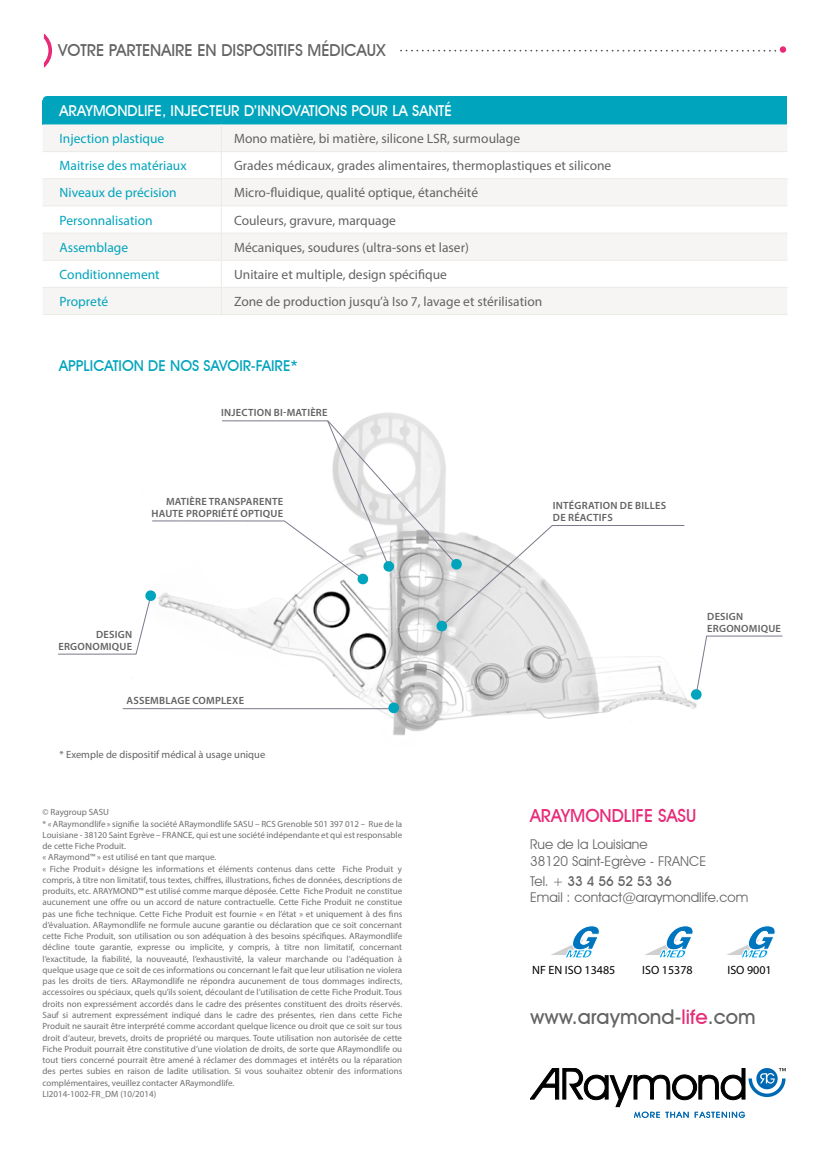
<style>
.page{position:relative;width:830px;height:1149px;background:#fff}
.page>*{position:absolute;margin:0;border:0;box-sizing:border-box;transform-origin:0 0}
.t1{font:500 20.25px "Avant Garde IT Cby BT";color:#646363}
.t2{font:500 18px "Avant Garde IT Cby BT";color:#e72b78}
.t3{font:500 16.5px "Avant Garde IT Cby BT";color:#646363}
.t4{font:500 15px "Avant Garde IT Cby BT";color:#fff}
.t5{font:500 15px "Avant Garde IT Cby BT";color:#00a4bc}
.t6{font:13.5px "Myriad Pro";color:#646363}
.t7{font:13.5px "Myriad Pro";color:#00a4bc}
.t8{font:13.5px/16.2px "Avant Garde IT Cby BT";color:#646363}
.t9{font:12px "Myriad Pro";color:#000}
.t10{font:600 10.5px/12px "Myriad Pro";letter-spacing:.02em;color:#646363;text-align:right}
.t11{font:10.5px "Myriad Pro";color:#646363}
.t12{font:9px/11.2px "Myriad Pro";color:#706f6f}
.s1{font-weight:500}
.s2{color:#e72b78}
</style>
<div class="page">
<svg style="left:400px;top:50px;width:377px;height:2px"></svg>
<svg style="left:44px;top:33px;width:8px;height:35px"></svg>
<div style="left:779px;top:46px;width:6px;height:7px;background:#e72b78;border-radius:50%"></div>
<svg style="left:530px;top:1068px;width:255px;height:49px"></svg>
<svg style="left:551px;top:925px;width:48px;height:32px"></svg>
<svg style="left:727px;top:925px;width:48px;height:32px"></svg>
<svg style="left:645px;top:925px;width:48px;height:32px"></svg>
<img style="left:108px;top:413px;width:589px;height:323px">
<svg style="left:58px;top:419px;width:626px;height:235px"></svg>
<div style="left:43px;top:96px;width:744px;height:28px;background:#00a4bc"></div>
<svg style="left:43px;top:124px;width:744px;height:190px;fill:#f6f5f3"></svg>
<hr style="left:43px;top:151px;width:178px;height:1px;background:#eceae6">
<hr style="left:221px;top:151px;width:566px;height:1px;background:#eceae6">
<hr style="left:43px;top:178px;width:178px;height:1px;background:#eceae6">
<hr style="left:221px;top:178px;width:566px;height:1px;background:#eceae6">
<hr style="left:43px;top:205px;width:178px;height:1px;background:#eceae6">
<hr style="left:221px;top:205px;width:566px;height:1px;background:#eceae6">
<hr style="left:43px;top:233px;width:178px;height:1px;background:#eceae6">
<hr style="left:221px;top:233px;width:566px;height:1px;background:#eceae6">
<hr style="left:43px;top:260px;width:178px;height:1px;background:#eceae6">
<hr style="left:221px;top:260px;width:566px;height:1px;background:#eceae6">
<hr style="left:43px;top:287px;width:178px;height:1px;background:#eceae6">
<hr style="left:221px;top:287px;width:566px;height:1px;background:#eceae6">
<svg style="left:221px;top:124px;width:1px;height:190px"></svg>
<hr style="left:43px;top:314px;width:178px;height:1px;background:#eceae6">
<hr style="left:221px;top:314px;width:566px;height:1px;background:#eceae6">
<hr style="left:123px;top:708px;width:270px;height:1px;background:#7e778a">
<svg style="left:387px;top:701px;width:12px;height:12px"></svg>
<svg style="left:690px;top:635px;width:92px;height:65px"></svg>
<h3 class="t3" style="left:58px;top:40px;width:329px">VOTRE PARTENAIRE EN DISPOSITIFS MÉDICAUX</h3>
<h3 class="t4" style="left:60px;top:101px;width:393px">ARAYMONDLIFE, INJECTEUR D’INNOVATIONS POUR LA SANTÉ</h3>
<h3 class="t7" style="left:60px;top:130px;width:106px">Injection plastique</h3>
<h3 class="t6" style="left:234px;top:130px;width:287px">Mono matière, bi matière, silicone LSR, surmoulage</h3>
<h3 class="t7" style="left:60px;top:157px;width:128px">Maitrise des matériaux</h3>
<h3 class="t6" style="left:234px;top:157px;width:378px">Grades médicaux, grades alimentaires, thermoplastiques et silicone</h3>
<h3 class="t7" style="left:60px;top:184px;width:118px">Niveaux de précision</h3>
<h3 class="t6" style="left:234px;top:184px;width:245px">Micro-fluidique, qualité optique, étanchéité</h3>
<h3 class="t7" style="left:60px;top:212px;width:94px">Personnalisation</h3>
<h3 class="t6" style="left:234px;top:212px;width:163px">Couleurs, gravure, marquage</h3>
<h3 class="t7" style="left:60px;top:239px;width:70px">Assemblage</h3>
<h3 class="t6" style="left:234px;top:239px;width:236px">Mécaniques, soudures (ultra-sons et laser)</h3>
<h3 class="t7" style="left:60px;top:266px;width:102px">Conditionnement</h3>
<h3 class="t6" style="left:234px;top:266px;width:214px">Unitaire et multiple, design spécifique</h3>
<h3 class="t7" style="left:60px;top:293px;width:50px">Propreté</h3>
<h3 class="t6" style="left:234px;top:293px;width:309px">Zone de production jusqu’à Iso 7, lavage et stérilisation</h3>
<h3 class="t5" style="left:59px;top:356px;width:240px">APPLICATION DE NOS SAVOIR-FAIRE*</h3>
<p class="t10" style="left:221px;top:406px;width:108px">INJECTION BI-MATIÈRE</p>
<p class="t10" style="left:151px;top:494px;width:133px">MATIÈRE TRANSPARENTE<br>HAUTE PROPRIÉTÉ OPTIQUE</p>
<p class="t10" style="left:58px;top:627px;width:75px">DESIGN<br>ERGONOMIQUE</p>
<p class="t10" style="left:126px;top:694px;width:119px">ASSEMBLAGE COMPLEXE</p>
<p class="t11" style="left:60px;top:747px;width:207px">* Exemple de dispositif médical à usage unique</p>
<p class="t12" style="left:43px;top:806px;width:361px">© Raygroup SASU<br>* «ARaymondlife» signifie la société ARaymondlife SASU – RCS Grenoble 501 397 012 – Rue de la Louisiane - 38120 Saint Egrève – FRANCE, qui est une société indépendante et qui est responsable de cette Fiche Produit.<br>« ARaymond™ » est utilisé en tant que marque.<br>« Fiche Produit » désigne les informations et éléments contenus dans cette Fiche Produit y compris, à titre non limitatif, tous textes, chiffres, illustrations, fiches de données, descriptions de produits, etc. ARAYMOND™ est utilisé comme marque déposée. Cette Fiche Produit ne constitue aucunement une offre ou un accord de nature contractuelle. Cette Fiche Produit ne constitue pas une fiche technique. Cette Fiche Produit est fournie « en l’état » et uniquement à des fins d’évaluation. ARaymondlife ne formule aucune garantie ou déclaration que ce soit concernant cette Fiche Produit, son utilisation ou son adéquation à des besoins spécifiques. ARaymondlife décline toute garantie, expresse ou implicite, y compris, à titre non limitatif, concernant l’exactitude, la fiabilité, la nouveauté, l’exhaustivité, la valeur marchande ou l’adéquation à quelque usage que ce soit de ces informations ou concernant le fait que leur utilisation ne violera pas les droits de tiers. ARaymondlife ne répondra aucunement de tous dommages indirects, accessoires ou spéciaux, quels qu’ils soient, découlant de l’utilisation de cette Fiche Produit. Tous droits non expressément accordés dans le cadre des présentes constituent des droits réservés.<br>Sauf si autrement expressément indiqué dans le cadre des présentes, rien dans cette Fiche Produit ne saurait être interprété comme accordant quelque licence ou droit que ce soit sur tous droit d’auteur, brevets, droits de propriété ou marques. Toute utilisation non autorisée de cette Fiche Produit pourrait être constitutive d’une violation de droits, de sorte que ARaymondlife ou tout tiers concerné pourrait être amené à réclamer des dommages et intérêts ou la réparation des pertes subies en raison de ladite utilisation. Si vous souhaitez obtenir des informations complémentaires, veuillez contacter ARaymondlife.<br>LI2014-1002-FR_DM (10/2014)</p>
<p class="t10" style="left:552px;top:498px;width:115px;text-align:left">INTÉGRATION DE BILLES<br>DE RÉACTIFS</p>
<p class="t10" style="left:707px;top:610px;width:75px;text-align:left">DESIGN<br>ERGONOMIQUE</p>
<h2 class="t2" style="left:530px;top:804px;width:168px">ARAYMONDLIFE SASU</h2>
<h3 class="t8" style="left:530px;top:836px;width:177px">Rue de la Louisiane<br>38120 Saint-Egrève - FRANCE</h3>
<h3 class="t8" style="left:530px;top:872px;width:220px">Tel. + <span class="s1">33 4 56 52 53 36<br></span>Email : contact@araymondlife.com</h3>
<h3 class="t9" style="left:532px;top:962px;width:85px">NF EN ISO 13485</h3>
<h3 class="t9" style="left:642px;top:962px;width:52px">ISO 15378</h3>
<h3 class="t9" style="left:727px;top:962px;width:46px">ISO 9001</h3>
<h1 class="t1" style="left:530px;top:1003px;width:227px">www.araymond-<span class="s2">life</span>.com</h1>
</div>
